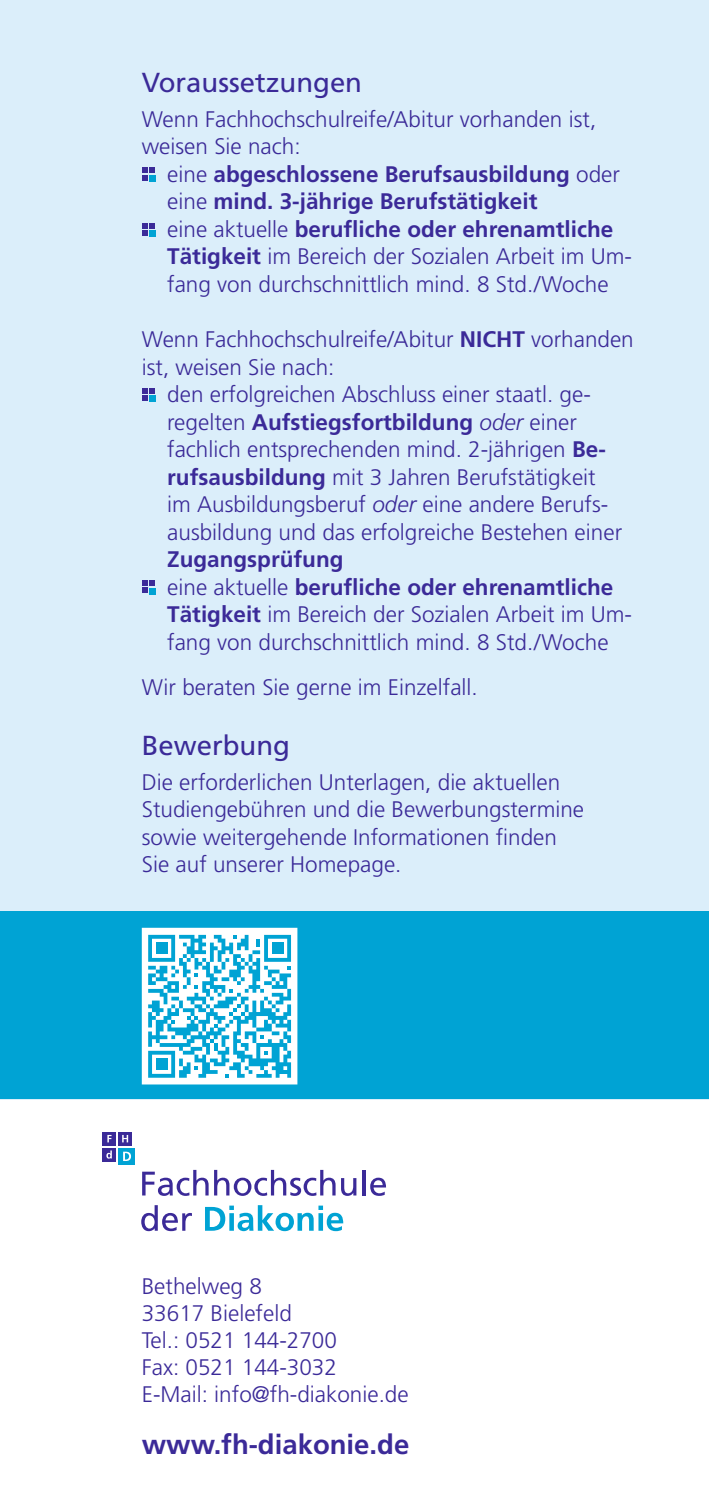
<style>
.page{position:relative;width:709px;height:1489px;background:#fff}
.page>*{position:absolute;margin:0;border:0;box-sizing:border-box;transform-origin:0 0}
.t1{font:27.5px "Frutiger";color:#3b2a98}
.t2{font:700 27.5px "Frutiger";color:#3b2a98}
.t3{font:300 22.5px/27.5px "Frutiger";color:#3b2a98}
.t4{font:700 22.5px/27.5px "Frutiger";color:#3b2a98}
.s1{font-weight:300}
.s2{font-weight:700}
.s3{font-weight:300;font-style:italic}
.s4{font-style:italic}
</style>
<div class="page">
<div style="left:0;top:0;width:709px;height:1098px;background:#dbeefa"></div>
<div style="left:149px;top:175px;width:7px;height:7px;background:#00a3d4"></div>
<svg style="left:142px;top:168px;width:12px;height:12px"></svg>
<div style="left:149px;top:230px;width:7px;height:7px;background:#00a3d4"></div>
<svg style="left:142px;top:223px;width:12px;height:12px"></svg>
<div style="left:149px;top:395px;width:7px;height:7px;background:#00a3d4"></div>
<svg style="left:142px;top:388px;width:12px;height:12px"></svg>
<div style="left:149px;top:587px;width:7px;height:7px;background:#00a3d4"></div>
<svg style="left:142px;top:580px;width:12px;height:13px"></svg>
<div style="left:102px;top:1131px;width:14px;height:14px;background:#3b2a98"></div>
<svg style="left:107px;top:1134px;width:4px;height:8px"></svg>
<div style="left:118px;top:1131px;width:14px;height:14px;background:#3b2a98"></div>
<svg style="left:122px;top:1134px;width:6px;height:8px"></svg>
<div style="left:118px;top:1147px;width:17px;height:17px;background:#00a3d4"></div>
<svg style="left:123px;top:1151px;width:8px;height:9px"></svg>
<div style="left:102px;top:1147px;width:14px;height:14px;background:#3b2a98"></div>
<svg style="left:106px;top:1150px;width:6px;height:8px"></svg>
<svg style="left:141px;top:1205px;width:51px;height:26px"></svg>
<svg style="left:205px;top:1205px;width:138px;height:26px"></svg>
<svg style="left:142px;top:1169px;width:193px;height:26px"></svg>
<svg style="left:341px;top:1178px;width:15px;height:17px"></svg>
<hr style="left:362px;top:1169px;width:3px;height:26px;background:#3b2a98">
<svg style="left:370px;top:1177px;width:16px;height:18px"></svg>
<div style="left:0;top:911px;width:709px;height:187px;background:#00a3d4"></div>
<svg style="left:142px;top:927px;width:155px;height:157px"></svg>
<p class="t1" style="left:142px;top:67px;width:222px">Voraussetzungen</p>
<p class="t3" style="left:142px;top:105px;width:456px">Wenn Fachhochschulreife/Abitur vorhanden ist, weisen Sie nach:</p>
<p class="t4" style="left:167px;top:160px;width:464px"><span class="s1">eine</span> abgeschlossene Berufsausbildung <span class="s1">oder eine</span> mind. 3-jährige Berufstätigkeit<br><span class="s1">eine aktuelle</span> berufliche oder ehrenamtliche Tätigkeit <span class="s1">im Bereich der Sozialen Arbeit im Um&shy;fang von durchschnittlich mind. 8 Std./Woche</span></p>
<p class="t3" style="left:142px;top:325px;width:493px">Wenn Fachhochschulreife/Abitur <span class="s2">NICHT</span> vorhanden</p>
<p class="t3" style="left:142px;top:353px;width:194px">ist, weisen Sie nach:</p>
<p class="t3" style="left:167px;top:380px;width:425px">den erfolgreichen Abschluss einer staatl. ge-</p>
<p class="t4" style="left:167px;top:408px;width:411px"><span class="s1">regelten</span> Aufstiegsfortbildung <span class="s3">oder</span> <span class="s1">einer</span></p>
<p class="t3" style="left:167px;top:435px;width:440px">fachlich entsprechenden mind. 2-jährigen <span class="s2">Be-</span></p>
<p class="t3" style="left:167px;top:463px;width:430px"><span class="s2">rufsausbildung</span> mit 3 Jahren Berufstätigkeit</p>
<p class="t3" style="left:167px;top:490px;width:442px">im Ausbildungsberuf <span class="s4">oder</span> eine andere Berufs-</p>
<p class="t3" style="left:167px;top:518px;width:456px">ausbildung und das erfolgreiche Bestehen einer</p>
<p class="t3" style="left:167px;top:545px;width:464px"><span class="s2">Zugangsprüfung<br></span>eine aktuelle <span class="s2">berufliche oder ehrenamtliche Tätigkeit</span> im Bereich der Sozialen Arbeit im Um&shy;fang von durchschnittlich mind. 8 Std./Woche</p>
<p class="t3" style="left:142px;top:673px;width:337px">Wir beraten Sie gerne im Einzelfall.</p>
<p class="t1" style="left:142px;top:729px;width:150px">Bewerbung</p>
<p class="t3" style="left:142px;top:768px;width:444px">Die erforderlichen Unterlagen, die aktuellen Studiengebühren und die Bewerbungstermine sowie weitergehende Informationen finden Sie auf unserer Homepage.</p>
<p class="t3" style="left:142px;top:1272px;width:268px">Bethelweg 8<br>33617 Bielefeld<br>Tel.: 0521 144-2700<br>Fax: 0521 144-3032<br>E-Mail: info@fh-diakonie.de</p>
<p class="t2" style="left:142px;top:1427px;width:269px">www.fh-diakonie.de</p>
</div>
